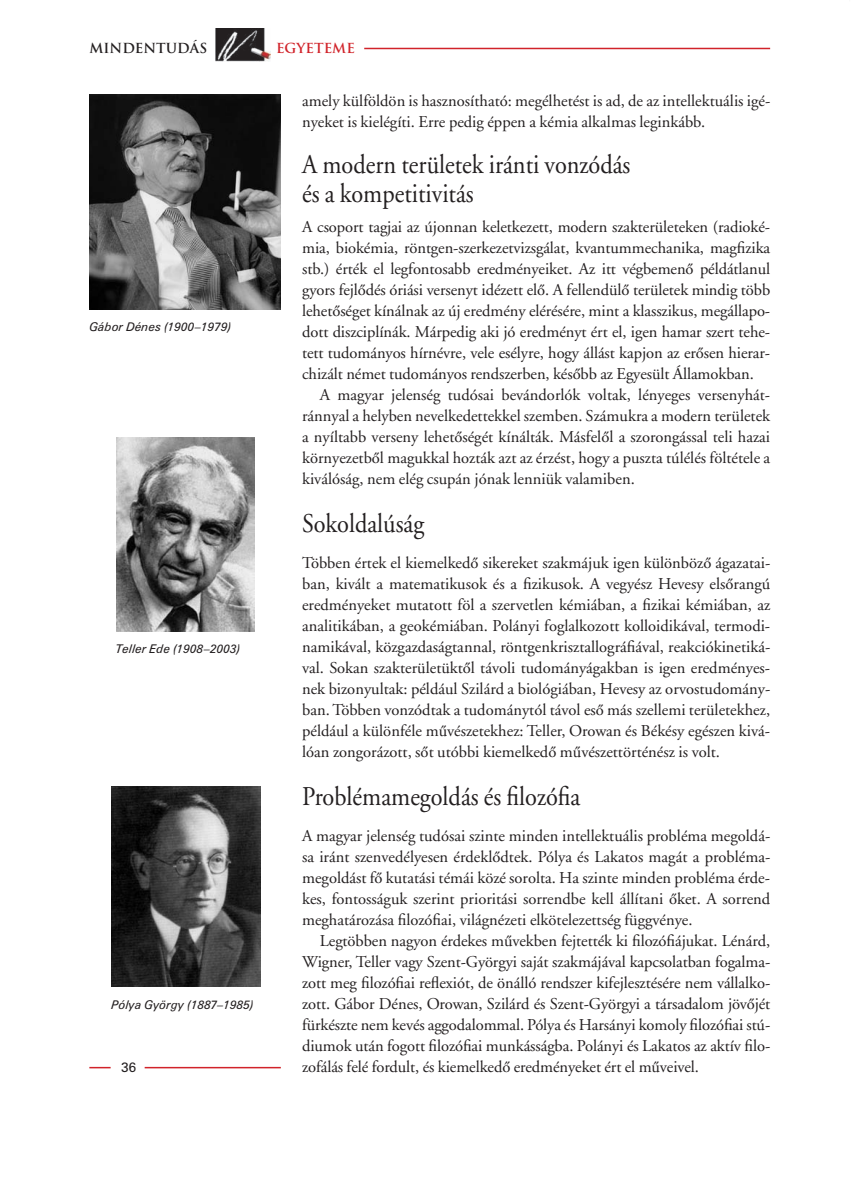
<style>
.page{position:relative;width:851px;height:1191px;background:#fff}
.page>*{position:absolute;margin:0;border:0;box-sizing:border-box;transform-origin:0 0}
.t1{font:27px/28.5px "Adobe Garamond HU Regular";color:#231f20;scale:.9 1}
.t2{font:16.5px/21px "Adobe Garamond HU Regular";letter-spacing:-.005em;color:#231f20;text-align:justify}
.t3{font:13.5px "Trajan H Bold";color:#231f20}
.t4{font:13.5px "Trajan H Bold";color:#d1232a}
.t5{font:13.5px "Pfl Zurch";color:#231f20}
.t6{font:italic 12px "Pfl Zurch";color:#231f20}
</style>
<div class="page">
<img style="left:216px;top:28px;width:54px;height:33px">
<hr style="left:364px;top:48px;width:406px;height:1px;background:#d1232a">
<hr style="left:89px;top:1066px;width:22px;height:2px;background:#d1232a">
<hr style="left:145px;top:1066px;width:136px;height:2px;background:#d1232a">
<img style="left:89px;top:94px;width:192px;height:215px">
<img style="left:117px;top:437px;width:137px;height:194px">
<img style="left:111px;top:787px;width:149px;height:199px">
<p class="t3" style="left:89px;top:41px;width:119px">MINDENTUDÁS</p>
<p class="t4" style="left:276px;top:41px;width:80px">EGYETEME</p>
<p class="t6" style="left:89px;top:319px;width:144px">Gábor Dénes (1900–1979)</p>
<p class="t6" style="left:116px;top:641px;width:126px">Teller Ede (1908–2003)</p>
<p class="t6" style="left:111px;top:997px;width:144px">Pólya György (1887–1985)</p>
<p class="t2" style="left:302px;top:91px;width:469px">amely külföldön is hasznosítható: megélhetést is ad, de az intellektuális igé&shy;nyeket is kielégíti. Erre pedig éppen a kémia alkalmas leginkább.</p>
<h1 class="t1" style="left:302px;top:153px;width:366px">A modern területek iránti vonzódás és a kompetitivitás</h1>
<p class="t2" style="left:302px;top:217px;width:469px">A csoport tagjai az újonnan keletkezett, modern szakterületeken (radioké-</p>
<p class="t2" style="left:302px;top:238px;width:469px">mia, biokémia, röntgen-szerkezetvizsgálat, kvantummechanika, magfizika</p>
<p class="t2" style="left:302px;top:259px;width:469px">stb.) érték el legfontosabb eredményeiket. Az itt végbemenô példátlanul</p>
<p class="t2" style="left:302px;top:280px;width:469px">gyors fejlôdés óriási versenyt idézett elô. A fellendülô területek mindig több</p>
<p class="t2" style="left:302px;top:302px;width:469px">lehetôséget kínálnak az új eredmény elérésére, mint a klasszikus, megállapo-</p>
<p class="t2" style="left:302px;top:323px;width:469px">dott diszciplínák. Márpedig aki jó eredményt ért el, igen hamar szert tehe-</p>
<p class="t2" style="left:302px;top:344px;width:469px">tett tudományos hírnévre, vele esélyre, hogy állást kapjon az erôsen hierar-</p>
<p class="t2" style="left:302px;top:365px;width:453px">chizált német tudományos rendszerben, késôbb az Egyesült Államokban.</p>
<p class="t2" style="left:320px;top:386px;width:452px">A magyar jelenség tudósai bevándorlók voltak, lényeges versenyhát-</p>
<p class="t2" style="left:302px;top:407px;width:469px">ránnyal a helyben nevelkedettekkel szemben. Számukra a modern területek</p>
<p class="t2" style="left:302px;top:428px;width:469px">a nyíltabb verseny lehetôségét kínálták. Másfelôl a szorongással teli hazai</p>
<p class="t2" style="left:302px;top:449px;width:469px">környezetbôl magukkal hozták azt az érzést, hogy a puszta túlélés föltétele a</p>
<p class="t2" style="left:302px;top:470px;width:334px">kiválóság, nem elég csupán jónak lenniük valamiben.</p>
<h1 class="t1" style="left:302px;top:511px;width:137px">Sokoldalúság</h1>
<p class="t2" style="left:302px;top:553px;width:469px">Többen értek el kiemelkedô sikereket szakmájuk igen különbözô ágazatai&shy;ban, kivált a matematikusok és a fizikusok. A vegyész Hevesy elsôrangú eredményeket mutatott föl a szervetlen kémiában, a fizikai kémiában, az analitikában, a geokémiában. Polányi foglalkozott kolloidikával, termodi&shy;namikával, közgazdaságtannal, röntgenkrisztallográfiával, reakciókinetiká&shy;val. Sokan szakterületüktôl távoli tudományágakban is igen eredményes&shy;nek bizonyultak: például Szilárd a biológiában, Hevesy az orvostudomány&shy;ban. Többen vonzódtak a tudománytól távol esô más szellemi területekhez, például a különféle mûvészetekhez: Teller, Orowan és Békésy egészen kivá&shy;lóan zongorázott, sôt utóbbi kiemelkedô mûvészettörténész is volt.</p>
<h1 class="t1" style="left:302px;top:784px;width:311px">Problémamegoldás és filozófia</h1>
<p class="t2" style="left:302px;top:826px;width:469px">A magyar jelenség tudósai szinte minden intellektuális probléma megoldá&shy;sa iránt szenvedélyesen érdeklôdtek. Pólya és Lakatos magát a probléma&shy;megoldást fô kutatási témái közé sorolta. Ha szinte minden probléma érde&shy;kes, fontosságuk szerint prioritási sorrendbe kell állítani ôket. A sorrend meghatározása filozófiai, világnézeti elkötelezettség függvénye.</p>
<p class="t2" style="left:302px;top:932px;width:469px;text-indent:18px">Legtöbben nagyon érdekes mûvekben fejtették ki filozófiájukat. Lénárd, Wigner, Teller vagy Szent-Györgyi saját szakmájával kapcsolatban fogalma&shy;zott meg filozófiai reflexiót, de önálló rendszer kifejlesztésére nem vállalko&shy;zott. Gábor Dénes, Orowan, Szilárd és Szent-Györgyi a társadalom jövôjét fürkészte nem kevés aggodalommal. Pólya és Harsányi komoly filozófiai stú&shy;diumok után fogott filozófiai munkásságba. Polányi és Lakatos az aktív filo-</p>
<p class="t5" style="left:121px;top:1059px;width:16px">36</p>
<p class="t2" style="left:302px;top:1058px;width:398px">zofálás felé fordult, és kiemelkedô eredményeket ért el mûveivel.</p>
</div>
